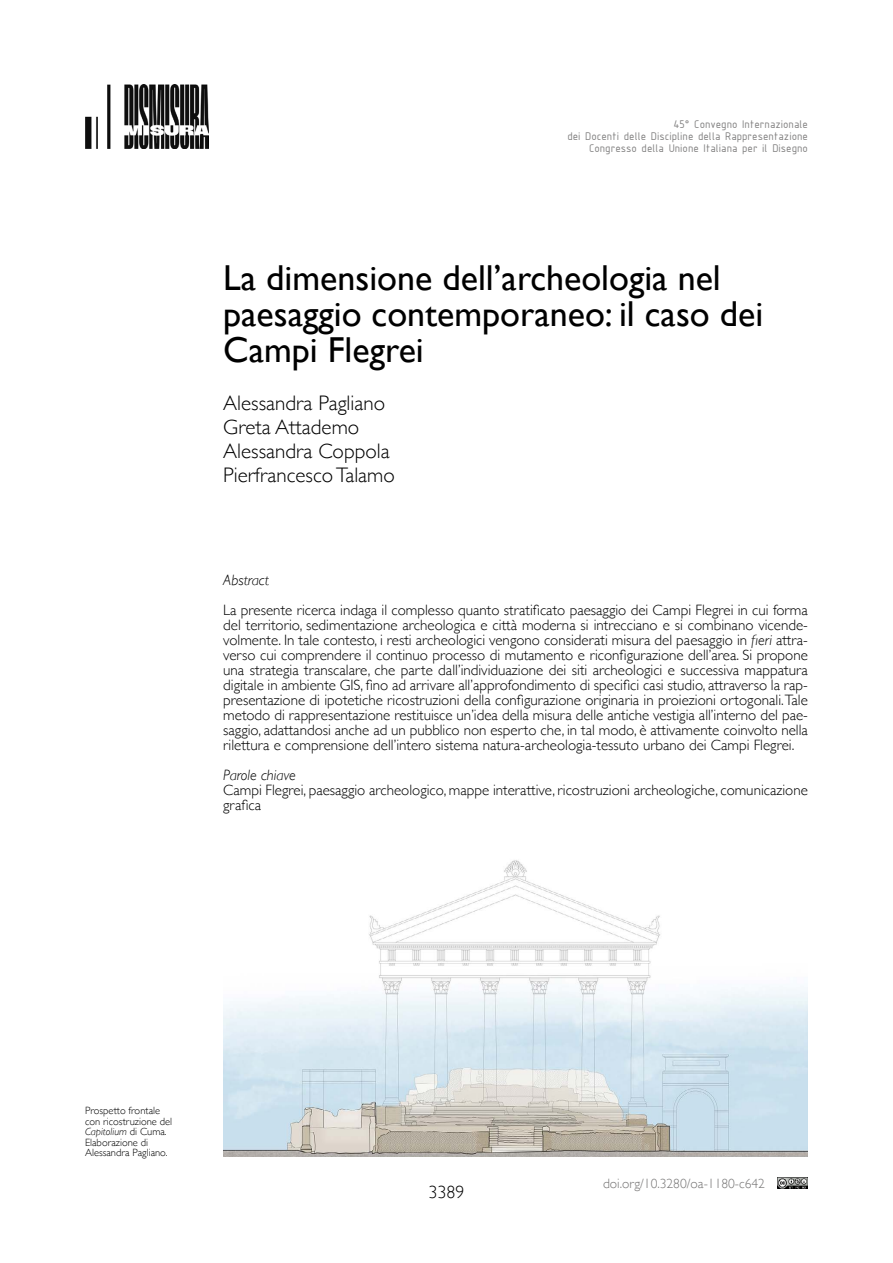
<style>
.page{position:relative;width:893px;height:1263px;background:#fff}
.page>*{position:absolute;margin:0;border:0;box-sizing:border-box;transform-origin:0 0}
.t1{font:36px/36px "Gill Sans";color:#000}
.t2{font:300 21px/24px "Gill Sans";color:#000}
.t3{font:300 18px "Gill Sans";color:#000}
.t4{font:300 15px/15px "Gill Sans";color:#000;text-align:justify}
.t5{font:italic 300 15px "Gill Sans";color:#000}
.t6{font:300 13.5px "Gill Sans";color:#757474}
.t7{font:12px/12px "ISOCPEUR";color:#818080;text-align:right}
.t8{font:300 10.5px/10.5px "Gill Sans";color:#000}
.s1{font-style:italic}
</style>
<div class="page">
<img style="left:778px;top:1178px;width:30px;height:10px">
<img style="left:85px;top:85px;width:124px;height:63px">
<img style="left:223px;top:860px;width:585px;height:297px">
<p class="t7" style="left:567px;top:118px;width:242px">45° Convegno Internazionale<br>dei Docenti delle Discipline della Rappresentazione<br>Congresso della Unione Italiana per il Disegno</p>
<h1 class="t1" style="left:223px;top:260px;width:541px">La dimensione dell’archeologia nel paesaggio contemporaneo: il caso dei<br>Campi Flegrei</h1>
<h2 class="t2" style="left:223px;top:390px;width:173px">Alessandra Pagliano<br>Greta Attademo<br>Alessandra Coppola<br>Pierfrancesco Talamo</h2>
<p class="t5" style="left:223px;top:572px;width:47px">Abstract</p>
<p class="t4" style="left:223px;top:602px;width:586px">La presente ricerca indaga il complesso quanto stratificato paesaggio dei Campi Flegrei in cui forma del territorio, sedimentazione archeologica e città moderna si intrecciano e si combinano vicende&shy;volmente. In tale contesto, i resti archeologici vengono considerati misura del paesaggio in <span class="s1">fieri</span> attra&shy;verso cui comprendere il continuo processo di mutamento e riconfigurazione dell’area. Si propone una strategia transcalare, che parte dall’individuazione dei siti archeologici e successiva mappatura digitale in ambiente GIS, fino ad arrivare all’approfondimento di specifici casi studio, attraverso la rap&shy;presentazione di ipotetiche ricostruzioni della configurazione originaria in proiezioni ortogonali. Tale metodo di rappresentazione restituisce un’idea della misura delle antiche vestigia all’interno del pae&shy;saggio, adattandosi anche ad un pubblico non esperto che, in tal modo, è attivamente coinvolto nella rilettura e comprensione dell’intero sistema natura-archeologia-tessuto urbano dei Campi Flegrei.</p>
<p class="t5" style="left:223px;top:767px;width:74px">Parole chiave</p>
<p class="t4" style="left:223px;top:782px;width:586px">Campi Flegrei, paesaggio archeologico, mappe interattive, ricostruzioni archeologiche, comunicazione grafica</p>
<p class="t8" style="left:85px;top:1105px;width:89px">Prospetto frontale con ricostruzione del<br><span class="s1">Capitolium</span> di Cuma.<br>Elaborazione di<br>Alessandra Pagliano.</p>
<p class="t3" style="left:428px;top:1178px;width:37px">3389</p>
<p class="t6" style="left:603px;top:1172px;width:163px">doi.org/10.3280/oa-1180-c642</p>
</div>
